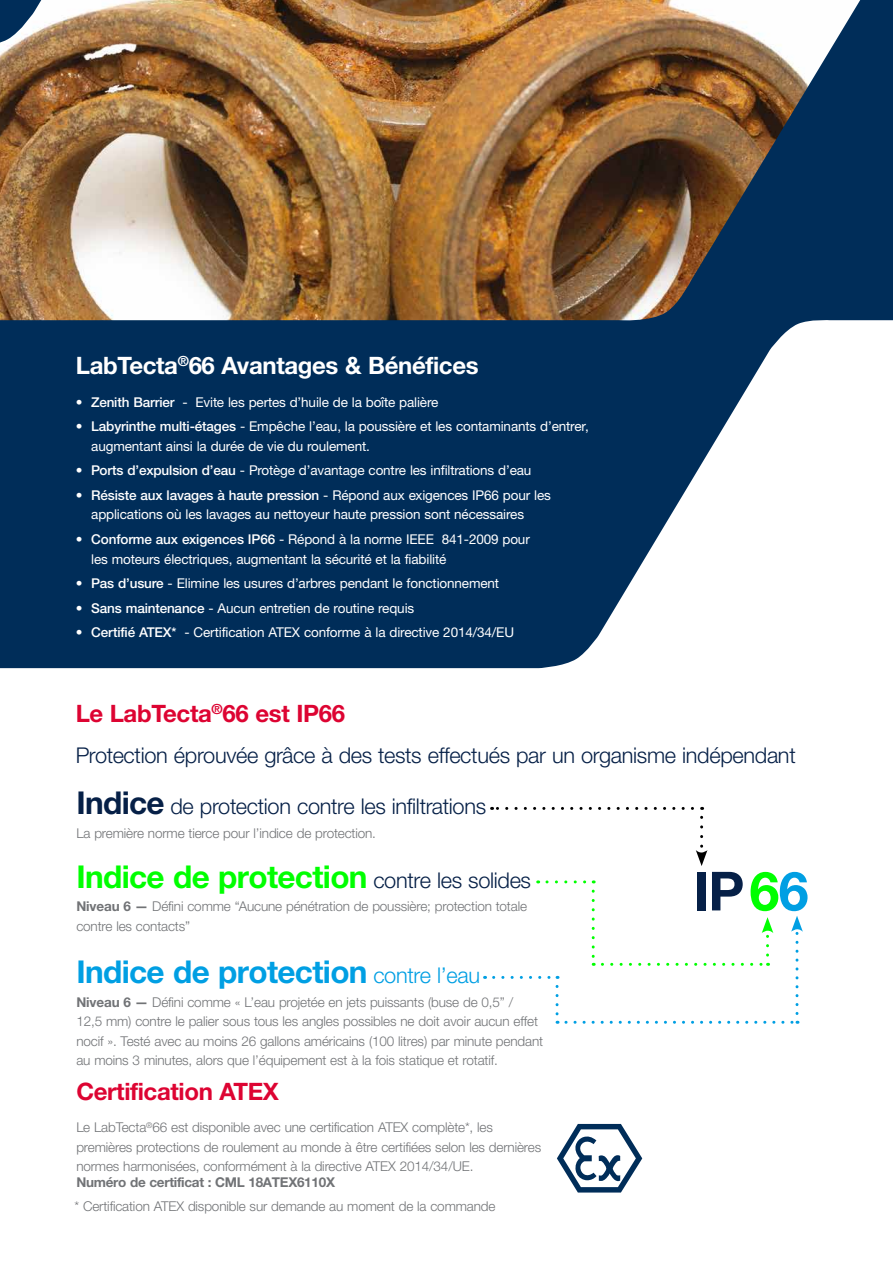
<style>
.page{position:relative;width:893px;height:1263px;background:#fff}
.page>*{position:absolute;margin:0;border:0;box-sizing:border-box;transform-origin:0 0}
.Headline{font:700 54px "Helvetica Neue LTW1 G";color:#062047}
.Subline{font:700 31.5px "Helvetica Neue LTW1 G";letter-spacing:-.02em;color:#0f0}
.Subline-2{font:700 31.5px "Helvetica Neue LTW1 G";letter-spacing:-.02em;color:#009fe3}
.Headline-2{font:700 24px "Helvetica Neue LTW1 G";letter-spacing:-.015em;color:#dd0432}
.Headline_white{font:700 24px "Helvetica Neue LTW1 G";letter-spacing:-.015em;color:#fff}
.Subline-3{font:300 21.75px "Helvetica Neue LTW1 G";letter-spacing:-.015em;color:#062047}
.Body_copy_BULLETS{font:13.5px/19.5px "Helvetica Neue LTW1 G";letter-spacing:-.01em;color:#fff}
.Body_copy{font:300 13.5px/19.5px "Helvetica Neue LTW1 G";letter-spacing:-.01em;color:#717376}
.Subline-4{font:300 13.5px "Helvetica Neue LTW1 G";letter-spacing:-.01em;color:#717376}
.Body_copy-2{font:700 13.5px "Helvetica Neue LTW1 G";letter-spacing:-.02em;color:#717376}
.s1{font-weight:500}
.s2{font-weight:700;font-size:31.5px}
.s3{font-weight:300;font-size:21.75px;color:#062047}
.s4{font-weight:700}
.s5{font-weight:300;font-size:21.75px}
.s6{color:#0f0}
.s7{color:#009fe3}
</style>
<div class="page">
<img style="left:0;top:47px;width:893px;height:621px">
<svg style="left:557px;top:1124px;width:85px;height:68px"></svg>
<svg style="left:492px;top:807px;width:215px;height:59px"></svg>
<svg style="left:494px;top:976px;width:64px;height:3px"></svg>
<svg style="left:556px;top:986px;width:3px;height:38px"></svg>
<svg style="left:566px;top:1021px;width:232px;height:3px"></svg>
<svg style="left:791px;top:916px;width:12px;height:97px"></svg>
<svg style="left:547px;top:880px;width:47px;height:3px"></svg>
<svg style="left:592px;top:891px;width:3px;height:75px"></svg>
<svg style="left:602px;top:963px;width:166px;height:3px"></svg>
<svg style="left:762px;top:917px;width:11px;height:38px"></svg>
<img style="left:0;top:0;width:893px;height:47px">
<p class="Headline_white" style="left:76px;top:351px;width:404px">LabTecta<sup>®</sup>66 Avantages &amp; Bénéfices</p>
<p class="Body_copy_BULLETS" style="left:76px;top:392px;width:364px"><span class="s1">• Zenith Barrier</span> - Evite les pertes d’huile de la boîte palière</p>
<p class="Body_copy_BULLETS" style="left:91px;top:417px;width:499px;text-indent:-15px"><span class="s1">• Labyrinthe multi-étages</span> - Empêche l’eau, la poussière et les contaminants d’entrer, augmentant ainsi la durée de vie du roulement.</p>
<p class="Body_copy_BULLETS" style="left:76px;top:461px;width:457px"><span class="s1">• Ports d’expulsion d’eau</span> - Protège d’avantage contre les infiltrations d’eau</p>
<p class="Body_copy_BULLETS" style="left:91px;top:485px;width:461px;text-indent:-15px"><span class="s1">• Résiste aux lavages à haute pression</span> - Répond aux exigences IP66 pour les applications où les lavages au nettoyeur haute pression sont nécessaires</p>
<p class="Body_copy_BULLETS" style="left:91px;top:529px;width:440px;text-indent:-15px"><span class="s1">• Conforme aux exigences IP66</span> - Répond à la norme IEEE 841-2009 pour les moteurs électriques, augmentant la sécurité et la fiabilité</p>
<p class="Body_copy_BULLETS" style="left:76px;top:573px;width:425px"><span class="s1">• Pas d’usure</span> - Elimine les usures d’arbres pendant le fonctionnement</p>
<p class="Body_copy_BULLETS" style="left:76px;top:598px;width:340px"><span class="s1">• Sans maintenance</span> - Aucun entretien de routine requis</p>
<p class="Body_copy_BULLETS" style="left:76px;top:623px;width:440px"><span class="s1">• Certifié ATEX*</span> - Certification ATEX conforme à la directive 2014/34/EU</p>
<p class="Headline-2" style="left:76px;top:698px;width:271px">Le LabTecta<sup>®</sup>66 est IP66</p>
<p class="Subline-3" style="left:76px;top:742px;width:721px">Protection éprouvée grâce à des tests effectués par un organisme indépendant</p>
<p class="Subline-3" style="left:76px;top:793px;width:411px"><span class="s2">Indice</span> de protection contre les infiltrations</p>
<p class="Subline-4" style="left:76px;top:825px;width:301px">La première norme tierce pour l’indice de protection.</p>
<p class="Subline" style="left:76px;top:857px;width:456px">Indice de protection <span class="s3">contre les solides</span></p>
<p class="Body_copy" style="left:76px;top:897px;width:452px"><span class="s4">Niveau 6 —</span> Défini comme “Aucune pénétration de poussière; protection totale contre les contacts”</p>
<p class="Subline-2" style="left:76px;top:952px;width:405px">Indice de protection <span class="s5">contre l’eau</span></p>
<p class="Body_copy" style="left:76px;top:992px;width:468px"><span class="s4">Niveau 6 —</span> Défini comme « L’eau projetée en jets puissants (buse de 0,5” /<br>12,5 mm) contre le palier sous tous les angles possibles ne doit avoir aucun effet nocif ». Testé avec au moins 26 gallons américains (100 litres) par minute pendant au moins 3 minutes, alors que l’équipement est à la fois statique et rotatif.</p>
<p class="Headline" style="left:693px;top:858px;width:117px">IP <span class="s6">6</span><span class="s7">6</span></p>
<p class="Headline-2" style="left:76px;top:1077px;width:204px">Certification ATEX</p>
<p class="Body_copy" style="left:76px;top:1118px;width:466px">Le LabTecta<sup>®</sup>66 est disponible avec une certification ATEX complète*, les premières protections de roulement au monde à être certifiées selon les dernières normes harmonisées, conformément à la directive ATEX 2014/34/UE.</p>
<p class="Body_copy-2" style="left:76px;top:1174px;width:260px">Numéro de certificat : CML 18ATEX6110X</p>
<p class="Body_copy" style="left:74px;top:1196px;width:423px">* Certification ATEX disponible sur demande au moment de la commande</p>
</div>
